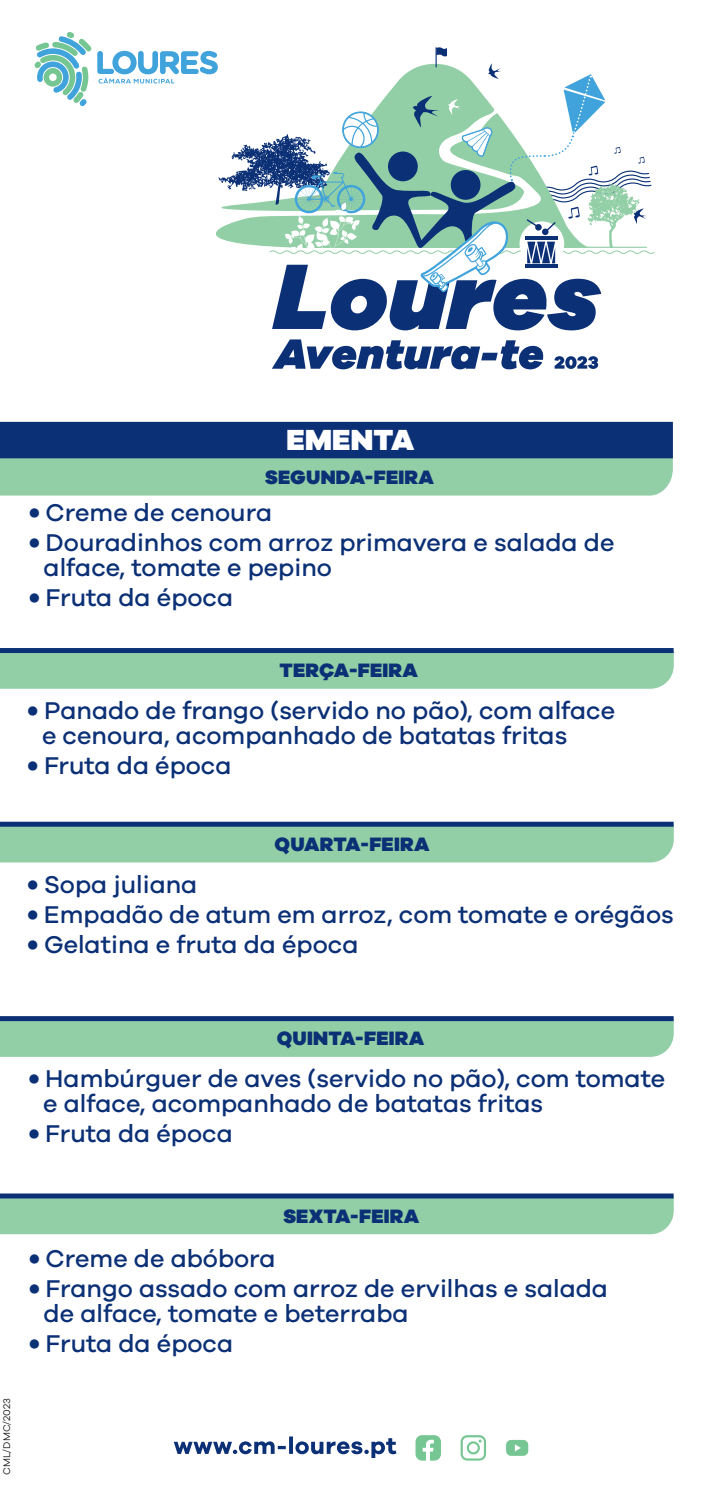
<style>
.page{position:relative;width:702px;height:1489px;background:#fff}
.page>*{position:absolute;margin:0;border:0;box-sizing:border-box;transform-origin:0 0}
.t1{font:900 30px "Galano Grotesque";letter-spacing:.01em;color:#fff}
.t2{font:500 25px "Galano Grotesque";color:#0b3076}
.t3{font:900 20px "Galano Grotesque";letter-spacing:.01em;color:#0b3076}
.t4{font:10px "Galano Grotesque";color:#231f20}
.s1{font-weight:900}
</style>
<div class="page">
<svg style="left:272px;top:339px;width:272px;height:30px"></svg>
<svg style="left:554px;top:356px;width:44px;height:13px"></svg>
<svg style="left:34px;top:32px;width:621px;height:298px"></svg>
<svg style="left:174px;top:1436px;width:222px;height:21px"></svg>
<svg style="left:506px;top:1440px;width:22px;height:15px"></svg>
<svg style="left:460px;top:1435px;width:26px;height:25px"></svg>
<svg style="left:415px;top:1435px;width:26px;height:25px"></svg>
<div style="left:0;top:653px;width:673px;height:35px;background:#92cfa6"></div>
<div style="left:0;top:826px;width:673px;height:36px;background:#92cfa6"></div>
<div style="left:0;top:1021px;width:673px;height:35px;background:#92cfa6"></div>
<div style="left:0;top:1198px;width:673px;height:36px;background:#92cfa6"></div>
<div style="left:0;top:648px;width:673px;height:5px;background:#0b3076"></div>
<div style="left:0;top:821px;width:673px;height:5px;background:#0b3076"></div>
<div style="left:0;top:1016px;width:673px;height:5px;background:#0b3076"></div>
<div style="left:0;top:1193px;width:673px;height:5px;background:#0b3076"></div>
<div style="left:0;top:458px;width:672px;height:37px;background:#92cfa6"></div>
<div style="left:0;top:422px;width:672px;height:36px;background:#0b3076"></div>
<p class="t1" style="left:286px;top:421px;width:129px">EMENTA</p>
<p class="t3" style="left:265px;top:464px;width:171px">SEGUNDA-FEIRA</p>
<p class="t2" style="left:29px;top:497px;width:244px"><span class="s1">•</span> Creme de cenoura</p>
<p class="t2" style="left:29px;top:527px;width:586px"><span class="s1">•</span> Douradinhos com arroz primavera e salada de</p>
<p class="t2" style="left:44px;top:552px;width:290px">alface, tomate e pepino</p>
<p class="t2" style="left:29px;top:582px;width:205px"><span class="s1">•</span> Fruta da época</p>
<p class="t3" style="left:279px;top:657px;width:140px">TERÇA-FEIRA</p>
<p class="t2" style="left:28px;top:695px;width:588px"><span class="s1">•</span> Panado de frango (servido no pão), com alface</p>
<p class="t2" style="left:42px;top:720px;width:527px">e cenoura, acompanhado de batatas fritas</p>
<p class="t2" style="left:28px;top:750px;width:205px"><span class="s1">•</span> Fruta da época</p>
<p class="t3" style="left:274px;top:831px;width:156px">QUARTA-FEIRA</p>
<p class="t2" style="left:28px;top:869px;width:171px"><span class="s1">•</span> Sopa juliana</p>
<p class="t2" style="left:28px;top:899px;width:647px"><span class="s1">•</span> Empadão de atum em arroz, com tomate e orégãos</p>
<p class="t2" style="left:28px;top:929px;width:332px"><span class="s1">•</span> Gelatina e fruta da época</p>
<p class="t3" style="left:277px;top:1025px;width:149px">QUINTA-FEIRA</p>
<p class="t2" style="left:29px;top:1063px;width:637px"><span class="s1">•</span> Hambúrguer de aves (servido no pão), com tomate</p>
<p class="t2" style="left:43px;top:1088px;width:501px">e alface, acompanhado de batatas fritas</p>
<p class="t2" style="left:29px;top:1118px;width:205px"><span class="s1">•</span> Fruta da época</p>
<p class="t4" style="left:1px;top:1474px;width:78px;rotate:-90deg">CML/DMC/2023</p>
<p class="t3" style="left:283px;top:1203px;width:138px">SEXTA-FEIRA</p>
<p class="t2" style="left:29px;top:1243px;width:248px"><span class="s1">•</span> Creme de abóbora</p>
<p class="t2" style="left:29px;top:1273px;width:580px"><span class="s1">•</span> Frango assado com arroz de ervilhas e salada</p>
<p class="t2" style="left:44px;top:1298px;width:366px">de alface, tomate e beterraba</p>
<p class="t2" style="left:29px;top:1328px;width:205px"><span class="s1">•</span> Fruta da época</p>
</div>
